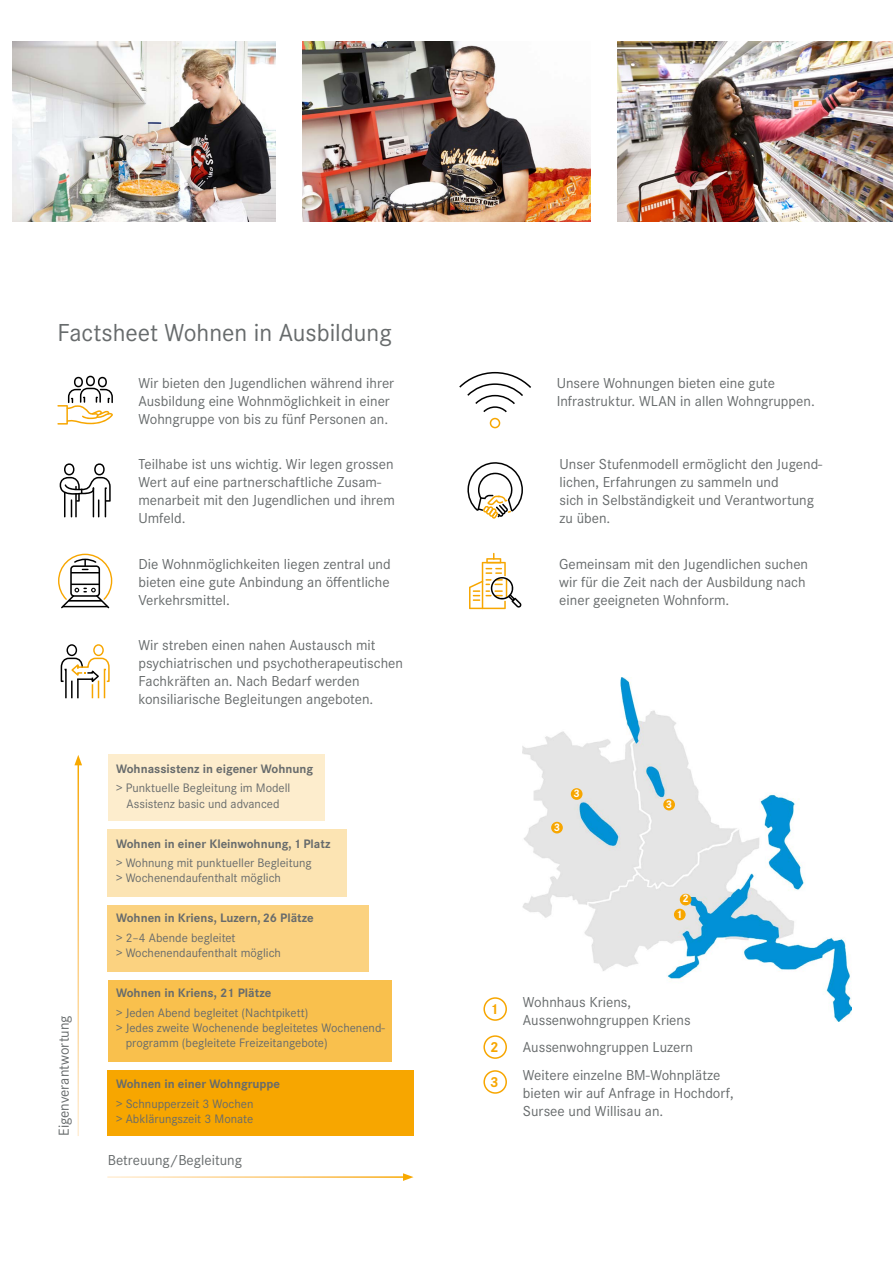
<style>
.page{position:relative;width:893px;height:1263px;background:#fff}
.page>*{position:absolute;margin:0;border:0;box-sizing:border-box;transform-origin:0 0}
.t1{font:25.5px "Corporate S";color:#676b6c}
.t2{font:15px/18px "Corporate S";color:#676b6c}
.t3{font:700 15px "Corporate S";color:#f7a600}
.t4{font:12.75px/15.3px "Corporate S";color:#676b6c}
.t5{font:700 12.75px "Corporate S";color:#676b6c}
.t6{font:700 11.25px "Corporate S";color:#fff}
</style>
<div class="page">
<img style="left:523px;top:678px;width:328px;height:343px">
<div style="left:663px;top:799px;width:12px;height:11px;background:#f7a600;border-radius:50%"></div>
<div style="left:680px;top:894px;width:11px;height:11px;background:#f7a600;border-radius:50%"></div>
<div style="left:571px;top:788px;width:11px;height:12px;background:#f7a600;border-radius:50%"></div>
<div style="left:551px;top:822px;width:12px;height:11px;background:#f7a600;border-radius:50%"></div>
<div style="left:674px;top:909px;width:12px;height:11px;background:#f7a600;border-radius:50%"></div>
<img style="left:13px;top:41px;width:263px;height:180px">
<img style="left:617px;top:41px;width:276px;height:180px">
<img style="left:302px;top:41px;width:289px;height:180px">
<div style="left:108px;top:905px;width:261px;height:66px;background:#fbd280"></div>
<div style="left:108px;top:980px;width:283px;height:82px;background:#f9c04d"></div>
<div style="left:108px;top:755px;width:216px;height:66px;background:#fdedcd"></div>
<div style="left:108px;top:1070px;width:306px;height:66px;background:#f7a600"></div>
<div style="left:108px;top:829px;width:239px;height:68px;background:#fce4b3"></div>
<div style="left:483px;top:997px;width:24px;height:24px;border:2px solid #f7a600;border-radius:50%"></div>
<div style="left:483px;top:1035px;width:24px;height:24px;border:2px solid #f7a600;border-radius:50%"></div>
<div style="left:483px;top:1070px;width:24px;height:24px;border:2px solid #f7a600;border-radius:50%"></div>
<svg style="left:74px;top:755px;width:8px;height:10px"></svg>
<svg style="left:490px;top:418px;width:10px;height:10px"></svg>
<svg style="left:459px;top:372px;width:72px;height:40px"></svg>
<svg style="left:58px;top:554px;width:54px;height:54px"></svg>
<div style="left:67px;top:644px;width:10px;height:12px;border:1px solid #000;border-radius:50%"></div>
<div style="left:93px;top:644px;width:11px;height:12px;border:1px solid #f7a600;border-radius:50%"></div>
<svg style="left:61px;top:657px;width:49px;height:41px"></svg>
<svg style="left:57px;top:376px;width:56px;height:49px"></svg>
<svg style="left:60px;top:463px;width:51px;height:54px"></svg>
<svg style="left:467px;top:462px;width:56px;height:57px"></svg>
<svg style="left:469px;top:553px;width:52px;height:56px"></svg>
<svg style="left:403px;top:1173px;width:11px;height:8px"></svg>
<h1 class="t1" style="left:57px;top:315px;width:336px">Factsheet Wohnen in Ausbildung</h1>
<p class="t2" style="left:138px;top:373px;width:257px">Wir bieten den Jugendlichen während ihrer<br>Ausbildung eine Wohnmöglichkeit in einer<br>Wohngruppe von bis zu fünf Personen an.</p>
<p class="t2" style="left:138px;top:454px;width:258px">Teilhabe ist uns wichtig. Wir legen grossen Wert auf eine partnerschaftliche Zusam&shy;menarbeit mit den Jugendlichen und ihrem Umfeld.</p>
<p class="t2" style="left:138px;top:554px;width:254px;text-align:justify">Die Wohnmöglichkeiten liegen zentral und bieten eine gute Anbindung an öffentliche Verkehrsmittel.</p>
<p class="t2" style="left:138px;top:635px;width:266px">Wir streben einen nahen Austausch mit psychiatrischen und psychotherapeutischen Fachkräften an. Nach Bedarf werden konsiliarische Begleitungen angeboten.</p>
<p class="t5" style="left:116px;top:760px;width:199px">Wohnassistenz in eigener Wohnung</p>
<p class="t4" style="left:116px;top:780px;width:176px">&gt; Punktuelle Begleitung im Modell -Assistenz basic und advanced</p>
<p class="t2" style="left:54px;top:1136px;width:122px;rotate:-90deg">Eigenverantwortung</p>
<p class="t5" style="left:116px;top:834px;width:216px">Wohnen in einer Kleinwohnung, 1 Platz</p>
<p class="t4" style="left:116px;top:855px;width:197px">&gt; Wohnung mit punktueller Begleitung &gt; Wochenendaufenthalt möglich</p>
<p class="t5" style="left:116px;top:909px;width:199px">Wohnen in Kriens, Luzern, 26 Plätze</p>
<p class="t4" style="left:116px;top:929px;width:166px">&gt; 2–4 Abende begleitet<br>&gt; Wochenendaufenthalt möglich</p>
<p class="t5" style="left:116px;top:984px;width:157px">Wohnen in Kriens, 21 Plätze</p>
<p class="t4" style="left:116px;top:1004px;width:194px">&gt; Jeden Abend begleitet (Nachtpikett)</p>
<p class="t4" style="left:116px;top:1019px;width:270px">&gt; Jedes zweite Wochenende begleitetes Wochenend-</p>
<p class="t4" style="left:126px;top:1035px;width:204px">programm (begleitete Freizeitangebote)</p>
<p class="t5" style="left:116px;top:1075px;width:165px">Wohnen in einer Wohngruppe</p>
<p class="t4" style="left:116px;top:1095px;width:139px">&gt; Schnupperzeit 3 Wochen &gt; Abklärungszeit 3 Monate</p>
<p class="t2" style="left:108px;top:1151px;width:136px">Betreuung/Begleitung</p>
<p class="t2" style="left:557px;top:373px;width:260px">Unsere Wohnungen bieten eine gute<br>Infrastruktur. WLAN in allen Wohngruppen.</p>
<p class="t2" style="left:559px;top:454px;width:264px">Unser Stufenmodell ermöglicht den Jugend&shy;lichen, Erfahrungen zu sammeln und<br>sich in Selbständigkeit und Verantwortung zu üben.</p>
<p class="t2" style="left:559px;top:554px;width:250px">Gemeinsam mit den Jugendlichen suchen wir für die Zeit nach der Ausbildung nach einer geeigneten Wohnform.</p>
<p class="t6" style="left:554px;top:819px;width:8px">3</p>
<p class="t6" style="left:573px;top:786px;width:8px">3</p>
<p class="t6" style="left:666px;top:796px;width:8px">3</p>
<p class="t6" style="left:682px;top:891px;width:8px">2</p>
<p class="t6" style="left:676px;top:907px;width:8px">1</p>
<p class="t3" style="left:490px;top:998px;width:10px">1</p>
<p class="t3" style="left:490px;top:1036px;width:10px">2</p>
<p class="t3" style="left:490px;top:1071px;width:10px">3</p>
<p class="t2" style="left:523px;top:992px;width:169px">Wohnhaus Kriens,<br>Aussenwohngruppen Kriens</p>
<p class="t2" style="left:523px;top:1033px;width:199px;line-height:27.6px">Aussenwohngruppen Luzern<br>Weitere einzelne BM-Wohnplätze</p>
<p class="t2" style="left:523px;top:1083px;width:212px">bieten wir auf Anfrage in Hochdorf,<br>Sursee und Willisau an.</p>
</div>
